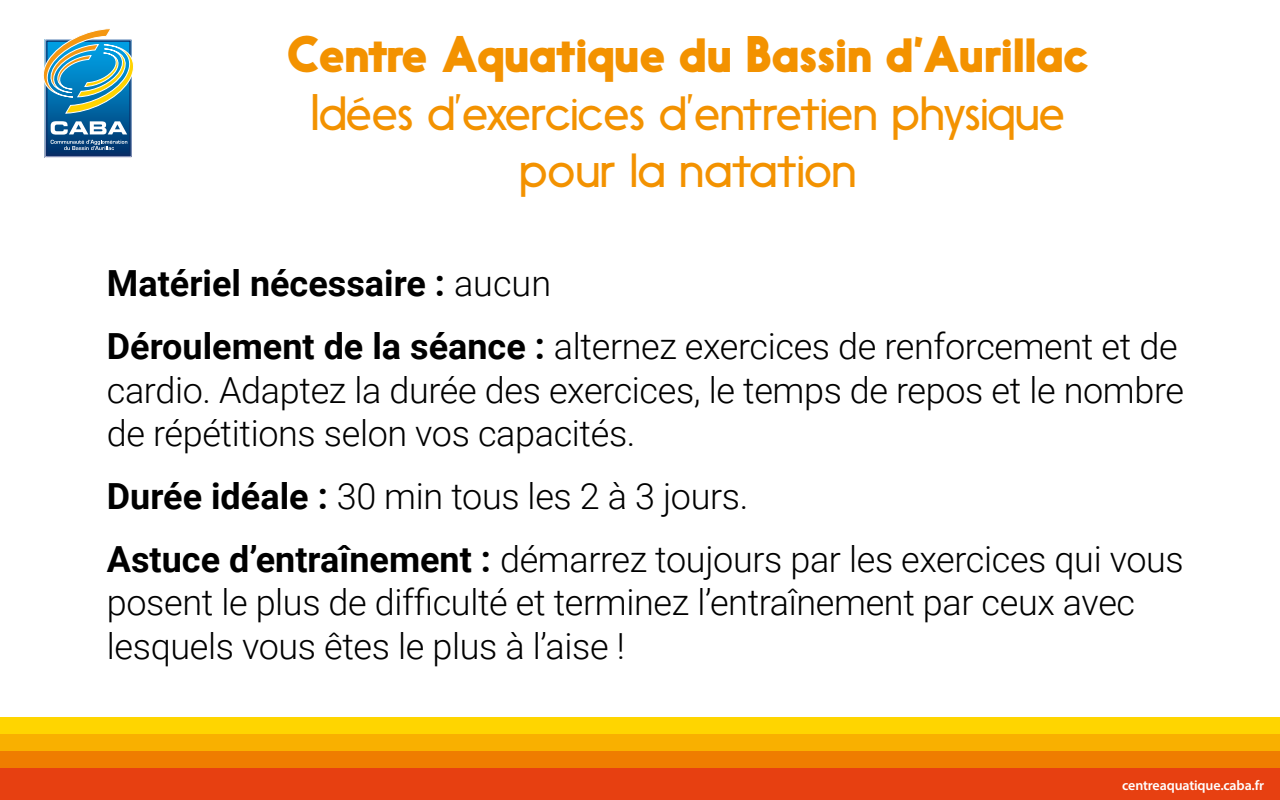
<style>
.page{position:relative;width:1280px;height:800px;background:#fff}
.page>*{position:absolute;margin:0;border:0;box-sizing:border-box;transform-origin:0 0}
.t1{font:300 48px "Nanami";letter-spacing:-.01em;color:#f39200}
.t2{font:900 48px "Nanami";letter-spacing:-.005em;color:#f39200}
.t3{font:300 36px/43.2px "Roboto";letter-spacing:-.01em;color:#000}
.t4{font:700 36px "Roboto";color:#000}
.t5{font:600 14px "Myriad Pro";letter-spacing:-.01em;color:#fff}
.s1{font-weight:300}
.s2{font-weight:700}
</style>
<div class="page">
<svg style="left:48px;top:114px;width:81px;height:40px"></svg>
<div style="left:46px;top:41px;width:85px;height:115px;border:1px solid #0c2c65"></div>
<svg style="left:43px;top:28px;width:91px;height:86px"></svg>
<svg style="left:51px;top:121px;width:76px;height:29px"></svg>
<div style="left:0;top:717px;width:1280px;height:17px;background:#ffd500"></div>
<div style="left:0;top:734px;width:1280px;height:17px;background:#f9b000"></div>
<div style="left:0;top:751px;width:1280px;height:18px;background:#ef7d00"></div>
<div style="left:0;top:769px;width:1280px;height:31px;background:#e74011"></div>
<p class="t2" style="left:287px;top:25px;width:803px">Centre Aquatique du Bassin d’Aurillac</p>
<p class="t1" style="left:311px;top:84px;width:755px">Idées d’exercices d’entretien physique</p>
<p class="t1" style="left:519px;top:142px;width:339px">pour la natation</p>
<p class="t4" style="left:107px;top:258px;width:446px">Matériel nécessaire : <span class="s1">aucun</span></p>
<p class="t3" style="left:107px;top:324px;width:1079px"><span class="s2">Déroulement de la séance :</span> alternez exercices de renforcement et de cardio. Adaptez la durée des exercices, le temps de repos et le nombre de répétitions selon vos capacités.</p>
<p class="t3" style="left:107px;top:473px;width:643px"><span class="s2">Durée idéale :</span> 30 min tous les 2 à 3 jours.</p>
<p class="t3" style="left:107px;top:537px;width:1079px"><span class="s2">Astuce d’entraînement :</span> démarrez toujours par les exercices qui vous posent le plus de difficulté et terminez l’entraînement par ceux avec lesquels vous êtes le plus à l’aise !</p>
<p class="t5" style="left:1122px;top:776px;width:143px">centreaquatique.caba.fr</p>
</div>
